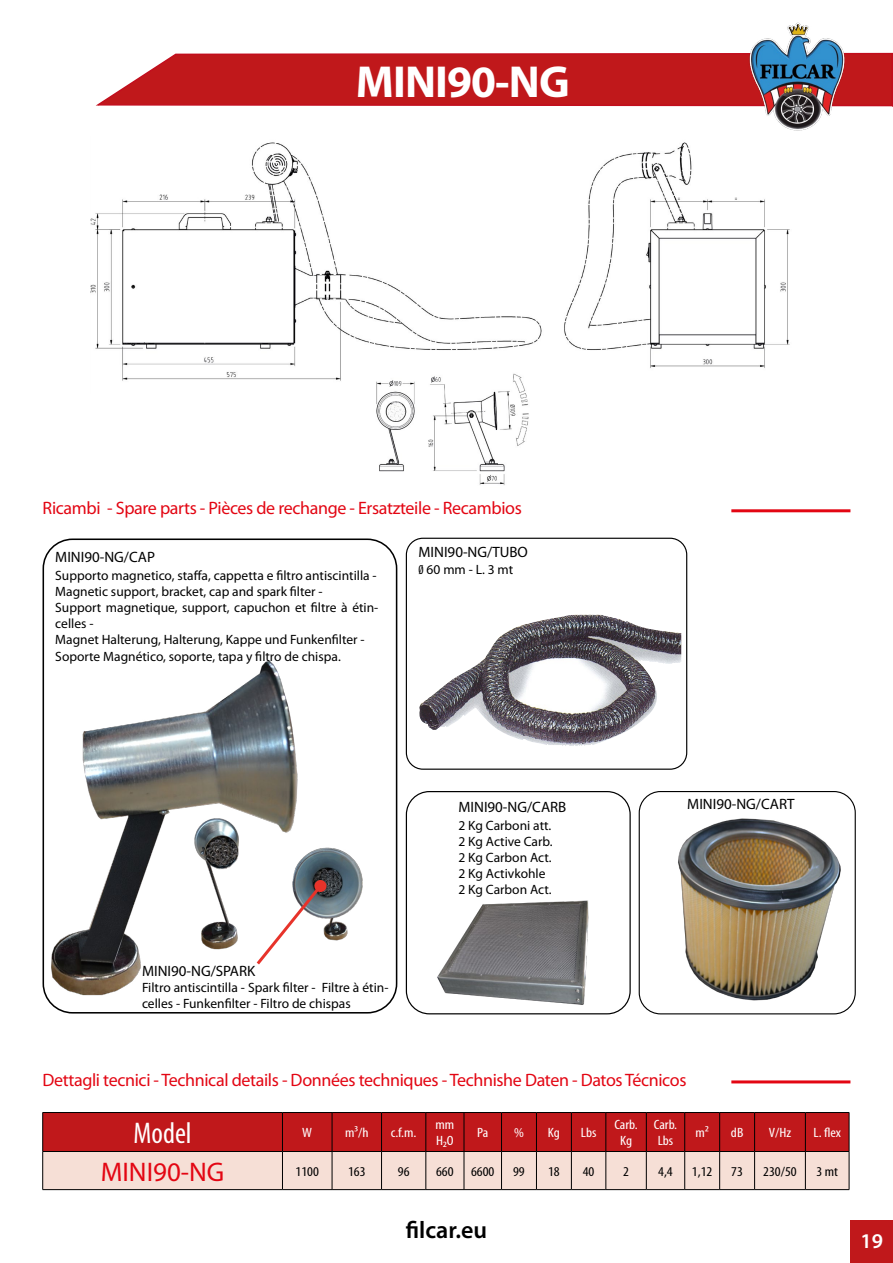
<style>
.page{position:relative;width:893px;height:1263px;background:#fff}
.page>*{position:absolute;margin:0;border:0;box-sizing:border-box;transform-origin:0 0}
.t1{font:700 45px "Myriad Pro";letter-spacing:-.02em;color:#fff}
.t2{font:condensed 30px "Myriad Pro";color:#fff}
.t3{font:27px "Myriad Pro";color:#e30613}
.t4{font:600 24px "Myriad Pro";color:#000}
.t5{font:600 21px "Myriad Pro";color:#fff}
.t6{font:18px "Myriad Pro";letter-spacing:-.02em;color:#e30613}
.t7{font:15px "Myriad Pro";color:#000}
.t8{font:13.5px/16.2px "Myriad Pro";color:#000}
.t9{font:condensed 13.5px/16.2px "Myriad Pro";color:#fff;scale:1.12 1}
.t10{font:condensed 13.5px "Myriad Pro";color:#000;scale:1.12 1}
.s1{font-stretch:condensed}
</style>
<div class="page">
<img style="left:750px;top:22px;width:94px;height:109px">
<div style="left:850px;top:1220px;width:43px;height:43px;background:#c0181b"></div>
<svg style="left:96px;top:52px;width:797px;height:55px;background:#b9343a"></svg>
<img style="left:419px;top:792px;width:201px;height:222px">
<div style="left:406px;top:791px;width:225px;height:223px;border:1px solid #000;border-radius:23px"></div>
<img style="left:419px;top:615px;width:262px;height:131px">
<div style="left:406px;top:538px;width:281px;height:232px;border:1px solid #000;border-radius:17px"></div>
<img style="left:43px;top:541px;width:255px;height:472px">
<div style="left:43px;top:538px;width:354px;height:475px;border:2px solid #000;border-radius:29px"></div>
<img style="left:639px;top:791px;width:215px;height:223px">
<div style="left:639px;top:791px;width:217px;height:223px;border:1px solid #000;border-radius:21px"></div>
<svg style="left:43px;top:1113px;width:806px;height:76px;background:#d97976"></svg>
<hr style="left:43px;top:1112px;width:239px;height:1px;background:#000">
<hr style="left:42px;top:1113px;width:1px;height:38px;background:#000">
<hr style="left:282px;top:1112px;width:50px;height:1px;background:#000">
<hr style="left:282px;top:1113px;width:1px;height:38px;background:#000">
<hr style="left:332px;top:1112px;width:50px;height:1px;background:#000">
<hr style="left:332px;top:1113px;width:1px;height:38px;background:#000">
<hr style="left:382px;top:1112px;width:44px;height:1px;background:#000">
<hr style="left:381px;top:1113px;width:1px;height:38px;background:#000">
<hr style="left:426px;top:1112px;width:38px;height:1px;background:#000">
<hr style="left:426px;top:1113px;width:1px;height:38px;background:#000">
<hr style="left:464px;top:1112px;width:37px;height:1px;background:#000">
<hr style="left:464px;top:1113px;width:1px;height:38px;background:#000">
<hr style="left:501px;top:1112px;width:35px;height:1px;background:#000">
<hr style="left:501px;top:1113px;width:1px;height:38px;background:#000">
<hr style="left:536px;top:1112px;width:35px;height:1px;background:#000">
<hr style="left:536px;top:1113px;width:1px;height:38px;background:#000">
<hr style="left:571px;top:1112px;width:35px;height:1px;background:#000">
<hr style="left:571px;top:1113px;width:1px;height:38px;background:#000">
<hr style="left:606px;top:1112px;width:40px;height:1px;background:#000">
<hr style="left:606px;top:1113px;width:1px;height:38px;background:#000">
<hr style="left:646px;top:1112px;width:39px;height:1px;background:#000">
<hr style="left:646px;top:1113px;width:1px;height:38px;background:#000">
<hr style="left:685px;top:1112px;width:35px;height:1px;background:#000">
<hr style="left:684px;top:1113px;width:1px;height:38px;background:#000">
<hr style="left:720px;top:1112px;width:35px;height:1px;background:#000">
<hr style="left:719px;top:1113px;width:1px;height:38px;background:#000">
<hr style="left:755px;top:1112px;width:50px;height:1px;background:#000">
<hr style="left:754px;top:1113px;width:1px;height:38px;background:#000">
<hr style="left:805px;top:1112px;width:44px;height:1px;background:#000">
<hr style="left:805px;top:1113px;width:1px;height:38px;background:#000">
<hr style="left:849px;top:1113px;width:1px;height:38px;background:#000">
<hr style="left:43px;top:1151px;width:239px;height:1px;background:#000">
<hr style="left:42px;top:1152px;width:1px;height:37px;background:#000">
<hr style="left:282px;top:1151px;width:50px;height:1px;background:#000">
<hr style="left:282px;top:1152px;width:1px;height:37px;background:#000">
<hr style="left:332px;top:1151px;width:50px;height:1px;background:#000">
<hr style="left:332px;top:1152px;width:1px;height:37px;background:#000">
<hr style="left:382px;top:1151px;width:44px;height:1px;background:#000">
<hr style="left:381px;top:1152px;width:1px;height:37px;background:#000">
<hr style="left:426px;top:1151px;width:38px;height:1px;background:#000">
<hr style="left:426px;top:1152px;width:1px;height:37px;background:#000">
<hr style="left:464px;top:1151px;width:37px;height:1px;background:#000">
<hr style="left:464px;top:1152px;width:1px;height:37px;background:#000">
<hr style="left:501px;top:1151px;width:35px;height:1px;background:#000">
<hr style="left:501px;top:1152px;width:1px;height:37px;background:#000">
<hr style="left:536px;top:1151px;width:35px;height:1px;background:#000">
<hr style="left:536px;top:1152px;width:1px;height:37px;background:#000">
<hr style="left:571px;top:1151px;width:35px;height:1px;background:#000">
<hr style="left:571px;top:1152px;width:1px;height:37px;background:#000">
<hr style="left:606px;top:1151px;width:40px;height:1px;background:#000">
<hr style="left:606px;top:1152px;width:1px;height:37px;background:#000">
<hr style="left:646px;top:1151px;width:39px;height:1px;background:#000">
<hr style="left:646px;top:1152px;width:1px;height:37px;background:#000">
<hr style="left:685px;top:1151px;width:35px;height:1px;background:#000">
<hr style="left:684px;top:1152px;width:1px;height:37px;background:#000">
<hr style="left:720px;top:1151px;width:35px;height:1px;background:#000">
<hr style="left:719px;top:1152px;width:1px;height:37px;background:#000">
<hr style="left:755px;top:1151px;width:50px;height:1px;background:#000">
<hr style="left:754px;top:1152px;width:1px;height:37px;background:#000">
<hr style="left:805px;top:1151px;width:44px;height:1px;background:#000">
<hr style="left:805px;top:1152px;width:1px;height:37px;background:#000">
<hr style="left:849px;top:1152px;width:1px;height:37px;background:#000">
<hr style="left:43px;top:1189px;width:239px;height:1px;background:#000">
<hr style="left:282px;top:1189px;width:50px;height:1px;background:#000">
<hr style="left:332px;top:1189px;width:50px;height:1px;background:#000">
<hr style="left:382px;top:1189px;width:44px;height:1px;background:#000">
<hr style="left:426px;top:1189px;width:38px;height:1px;background:#000">
<hr style="left:464px;top:1189px;width:37px;height:1px;background:#000">
<hr style="left:501px;top:1189px;width:35px;height:1px;background:#000">
<hr style="left:536px;top:1189px;width:35px;height:1px;background:#000">
<hr style="left:571px;top:1189px;width:35px;height:1px;background:#000">
<hr style="left:606px;top:1189px;width:40px;height:1px;background:#000">
<hr style="left:646px;top:1189px;width:39px;height:1px;background:#000">
<hr style="left:685px;top:1189px;width:35px;height:1px;background:#000">
<hr style="left:720px;top:1189px;width:35px;height:1px;background:#000">
<hr style="left:755px;top:1189px;width:50px;height:1px;background:#000">
<hr style="left:805px;top:1189px;width:44px;height:1px;background:#000">
<hr style="left:731px;top:1080px;width:119px;height:3px;background:#e30613">
<hr style="left:731px;top:509px;width:119px;height:3px;background:#e30613">
<img style="left:282px;top:842px;width:81px;height:99px">
<img style="left:185px;top:806px;width:70px;height:153px">
<svg style="left:254px;top:882px;width:71px;height:86px"></svg>
<div style="left:314px;top:880px;width:12px;height:12px;background:#e7332a;border-radius:50%"></div>
<img style="left:90px;top:142px;width:700px;height:239px">
<img style="left:374px;top:373px;width:160px;height:112px">
<h1 class="t1" style="left:356px;top:52px;width:215px">MINI90-NG</h1>
<h3 class="t6" style="left:43px;top:497px;width:481px">Ricambi - Spare parts - Pièces de rechange - Ersatzteile - Recambios</h3>
<p class="t7" style="left:55px;top:547px;width:101px">MINI90-NG/CAP</p>
<p class="t8" style="left:55px;top:567px;width:325px">Supporto magnetico, staffa, cappetta e filtro antiscintilla - Magnetic support, bracket, cap and spark filter -<br>Support magnetique, support, capuchon et filtre à étin&shy;celles -<br>Magnet Halterung, Halterung, Kappe und Funkenfilter - Soporte Magnético, soporte, tapa y filtro de chispa.</p>
<p class="t7" style="left:419px;top:543px;width:111px">MINI90-NG/TUBO</p>
<p class="t8" style="left:419px;top:561px;width:96px"><span class="s1">0</span> 60 mm - L. 3 mt</p>
<p class="t7" style="left:458px;top:797px;width:109px">MINI90-NG/CARB</p>
<p class="t8" style="left:458px;top:817px;width:96px">2 Kg Carboni att.<br>2 Kg Active Carb.<br>2 Kg Carbon Act.<br>2 Kg Activkohle<br>2 Kg Carbon Act.</p>
<p class="t7" style="left:687px;top:795px;width:109px">MINI90-NG/CART</p>
<p class="t7" style="left:142px;top:961px;width:115px">MINI90-NG/SPARK</p>
<p class="t8" style="left:142px;top:979px;width:248px">Filtro antiscintilla - Spark filter - Filtre à étin&shy;celles - Funkenfilter - Filtro de chispas</p>
<h3 class="t6" style="left:43px;top:1069px;width:645px">Dettagli tecnici - Technical details - Données techniques - Technishe Daten - Datos Técnicos</h3>
<h2 class="t2" style="left:134px;top:1115px;width:60px">Model</h2>
<p class="t9" style="left:302px;top:1124px;width:10px">W</p>
<p class="t9" style="left:345px;top:1124px;width:22px">m³/h</p>
<p class="t9" style="left:391px;top:1124px;width:24px">c.f.m.</p>
<p class="t9" style="left:435px;top:1116px;width:18px">mm<br>H₂O</p>
<p class="t9" style="left:477px;top:1124px;width:11px">Pa</p>
<p class="t9" style="left:514px;top:1124px;width:10px">%</p>
<p class="t9" style="left:548px;top:1124px;width:12px">Kg</p>
<p class="t9" style="left:581px;top:1124px;width:15px">Lbs</p>
<p class="t9" style="left:614px;top:1116px;width:22px;text-align:center">Carb.<br>Kg</p>
<p class="t9" style="left:654px;top:1116px;width:22px">Carb.<br>Lbs</p>
<p class="t9" style="left:696px;top:1124px;width:13px">m²</p>
<p class="t9" style="left:731px;top:1124px;width:13px">dB</p>
<p class="t9" style="left:769px;top:1124px;width:22px">V/Hz</p>
<p class="t9" style="left:813px;top:1124px;width:26px">L. flex</p>
<h3 class="t3" style="left:101px;top:1155px;width:125px">MINI90-NG</h3>
<p class="t10" style="left:296px;top:1163px;width:22px">1100</p>
<p class="t10" style="left:348px;top:1163px;width:17px">163</p>
<p class="t10" style="left:398px;top:1163px;width:12px">96</p>
<p class="t10" style="left:436px;top:1163px;width:17px">660</p>
<p class="t10" style="left:471px;top:1163px;width:22px">6600</p>
<p class="t10" style="left:513px;top:1163px;width:12px">99</p>
<p class="t10" style="left:548px;top:1163px;width:12px">18</p>
<p class="t10" style="left:583px;top:1163px;width:12px">40</p>
<p class="t10" style="left:623px;top:1163px;width:7px">2</p>
<p class="t10" style="left:658px;top:1163px;width:15px">4,4</p>
<p class="t10" style="left:692px;top:1163px;width:20px">1,12</p>
<p class="t10" style="left:731px;top:1163px;width:12px">73</p>
<p class="t10" style="left:763px;top:1163px;width:31px">230/50</p>
<p class="t10" style="left:816px;top:1163px;width:21px">3 mt</p>
<h3 class="t4" style="left:406px;top:1215px;width:83px">filcar.eu</h3>
<h3 class="t5" style="left:860px;top:1227px;width:24px">19</h3>
</div>
